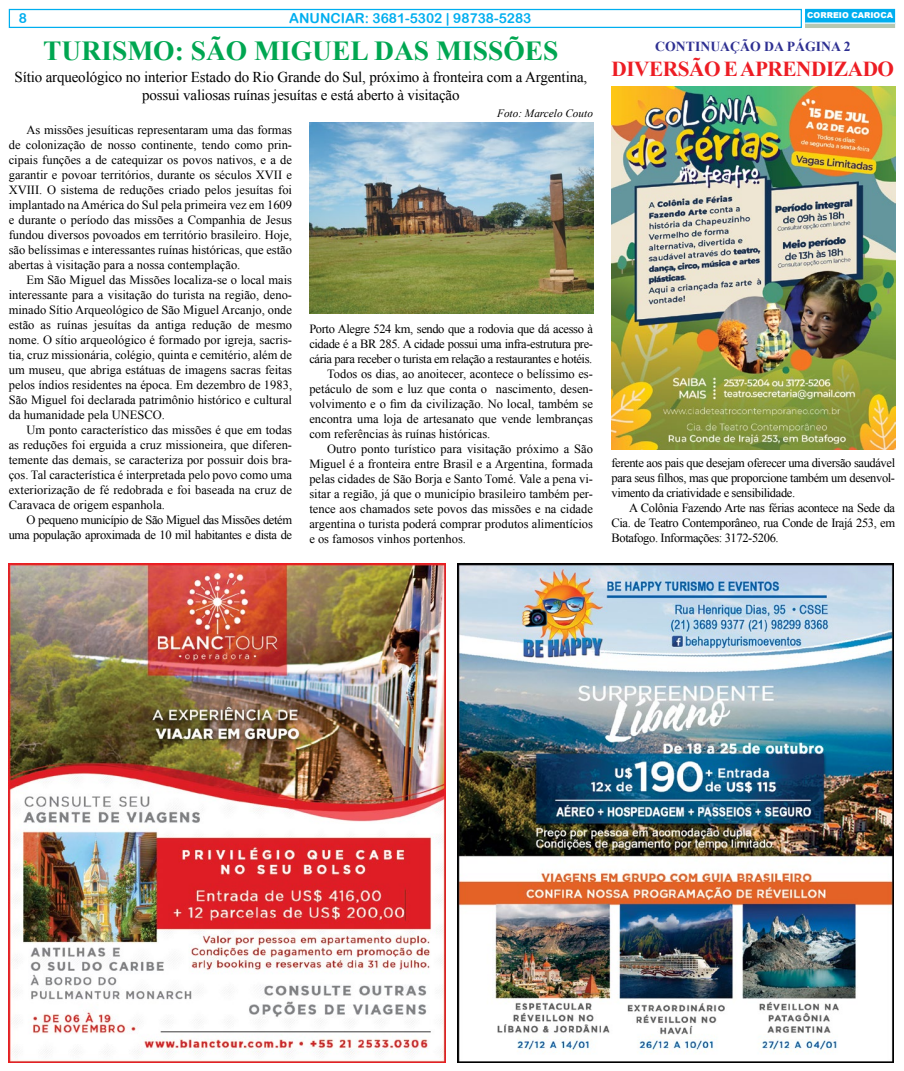
<style>
.page{position:relative;width:904px;height:1071px;background:#fff}
.page>*{position:absolute;margin:0;border:0;box-sizing:border-box;transform-origin:0 0}
.t1{font:700 27.5px "Times New Roman";color:#00a651}
.t2{font:700 21.25px "Times New Roman";letter-spacing:-.02em;color:#ed1d24}
.t3{font:15px/18px "Times New Roman";letter-spacing:-.01em;color:#000;text-align:center}
.t4{font:13.75px "Arial Rounded MT Bold";color:#00aeef}
.t5{font:700 13.75px "Times New Roman";color:#2e3092}
.t6{font:12.5px/15px "Times New Roman";color:#000;text-align:justify}
.t7{font:12.5px/15px "Times New Roman";letter-spacing:-.03em;color:#000;text-align:right}
.t8{font:italic 11.25px "Times New Roman";color:#000}
</style>
<div class="page">
<div style="left:9px;top:9px;width:793px;height:19px;border:1px solid #00aeef"></div>
<div style="left:805px;top:9px;width:90px;height:15px;background:#00aeef"></div>
<div style="left:805px;top:23px;width:90px;height:5px;background:#b6c7b1"></div>
<hr style="left:805px;top:22px;width:90px;height:2px;background:#fff">
<img style="left:611px;top:86px;width:284px;height:363px">
<img style="left:457px;top:563px;width:436px;height:498px">
<img style="left:9px;top:563px;width:436px;height:498px">
<img style="left:309px;top:122px;width:284px;height:191px">
<p class="t4" style="left:19px;top:10px;width:10px">8</p>
<p class="t4" style="left:289px;top:10px;width:243px">ANUNCIAR: 3681-5302 | 98738-5283</p>
<h1 class="t1" style="left:43px;top:32px;width:516px">TURISMO: SÃO MIGUEL DAS MISSÕES</h1>
<p class="t3" style="left:15px;top:67px;width:574px">Sítio arqueológico no interior Estado do Rio Grande do Sul, próximo à fronteira com a Argentina, possui valiosas ruínas jesuítas e está aberto à visitação</p>
<p class="t6" style="left:9px;top:122px;width:285px;text-indent:18px">As missões jesuíticas representaram uma das formas de colonização de nosso continente, tendo como prin&shy;cipais funções a de catequizar os povos nativos, e a de garantir e povoar territórios, durante os séculos XVII e XVIII. O sistema de reduções criado pelos jesuítas foi implantado na América do Sul pela primeira vez em 1609 e durante o período das missões a Companhia de Jesus fundou diversos povoados em território brasileiro. Hoje, são belíssimas e interessantes ruínas históricas, que estão abertas à visitação para a nossa contemplação.</p>
<p class="t6" style="left:9px;top:272px;width:285px;text-indent:18px">Em São Miguel das Missões localiza-se o local mais interessante para a visitação do turista na região, deno&shy;minado Sítio Arqueológico de São Miguel Arcanjo, onde estão as ruínas jesuítas da antiga redução de mesmo nome. O sítio arqueológico é formado por igreja, sacris&shy;tia, cruz missionária, colégio, quinta e cemitério, além de um museu, que abriga estátuas de imagens sacras feitas pelos índios residentes na época. Em dezembro de 1983, São Miguel foi declarada patrimônio histórico e cultural da humanidade pela UNESCO.</p>
<p class="t6" style="left:9px;top:422px;width:285px;text-indent:18px">Um ponto característico das missões é que em todas as reduções foi erguida a cruz missioneira, que diferen&shy;temente das demais, se caracteriza por possuir dois bra&shy;ços. Tal característica é interpretada pelo povo como uma exteriorização de fé redobrada e foi baseada na cruz de Caravaca de origem espanhola.</p>
<p class="t7" style="left:9px;top:512px;width:285px">O pequeno município de São Miguel das Missões detém uma população aproximada de 10 mil habitantes e dista de</p>
<p class="t8" style="left:497px;top:105px;width:97px">Foto: Marcelo Couto</p>
<p class="t7" style="left:309px;top:320px;width:285px">Porto Alegre 524 km, sendo que a rodovia que dá acesso à</p>
<p class="t7" style="left:309px;top:335px;width:285px">cidade é a BR 285. A cidade possui uma infra-estrutura pre-</p>
<p class="t7" style="left:309px;top:350px;width:284px">cária para receber o turista em relação a restaurantes e hotéis.</p>
<p class="t6" style="left:327px;top:365px;width:267px">Todos os dias, ao anoitecer, acontece o belíssimo es-</p>
<p class="t6" style="left:309px;top:380px;width:285px">petáculo de som e luz que conta o nascimento, desen-</p>
<p class="t6" style="left:309px;top:395px;width:285px">volvimento e o fim da civilização. No local, também se</p>
<p class="t6" style="left:309px;top:410px;width:285px">encontra uma loja de artesanato que vende lembranças</p>
<p class="t6" style="left:309px;top:425px;width:182px">com referências às ruínas históricas.</p>
<p class="t6" style="left:327px;top:440px;width:267px">Outro ponto turístico para visitação próximo a São</p>
<p class="t6" style="left:309px;top:455px;width:285px">Miguel é a fronteira entre Brasil e a Argentina, formada</p>
<p class="t6" style="left:309px;top:470px;width:285px">pelas cidades de São Borja e Santo Tomé. Vale a pena vi-</p>
<p class="t6" style="left:309px;top:485px;width:285px">sitar a região, já que o município brasileiro também per-</p>
<p class="t6" style="left:309px;top:500px;width:285px">tence aos chamados sete povos das missões e na cidade</p>
<p class="t6" style="left:309px;top:515px;width:285px">argentina o turista poderá comprar produtos alimentícios</p>
<p class="t6" style="left:309px;top:530px;width:158px">e os famosos vinhos portenhos.</p>
<p class="t5" style="left:655px;top:37px;width:197px">CONTINUAÇÃO DA PÁGINA 2</p>
<h2 class="t2" style="left:611px;top:54px;width:284px">DIVERSÃO E APRENDIZADO</h2>
<p class="t6" style="left:611px;top:455px;width:285px">ferente aos pais que desejam oferecer uma diversão saudável para seus filhos, mas que proporcione também um desenvol&shy;vimento da criatividade e sensibilidade.</p>
<p class="t6" style="left:611px;top:500px;width:285px;text-indent:18px">A Colônia Fazendo Arte nas férias acontece na Sede da Cia. de Teatro Contemporâneo, rua Conde de Irajá 253, em Botafogo. Informações: 3172-5206.</p>
</div>
